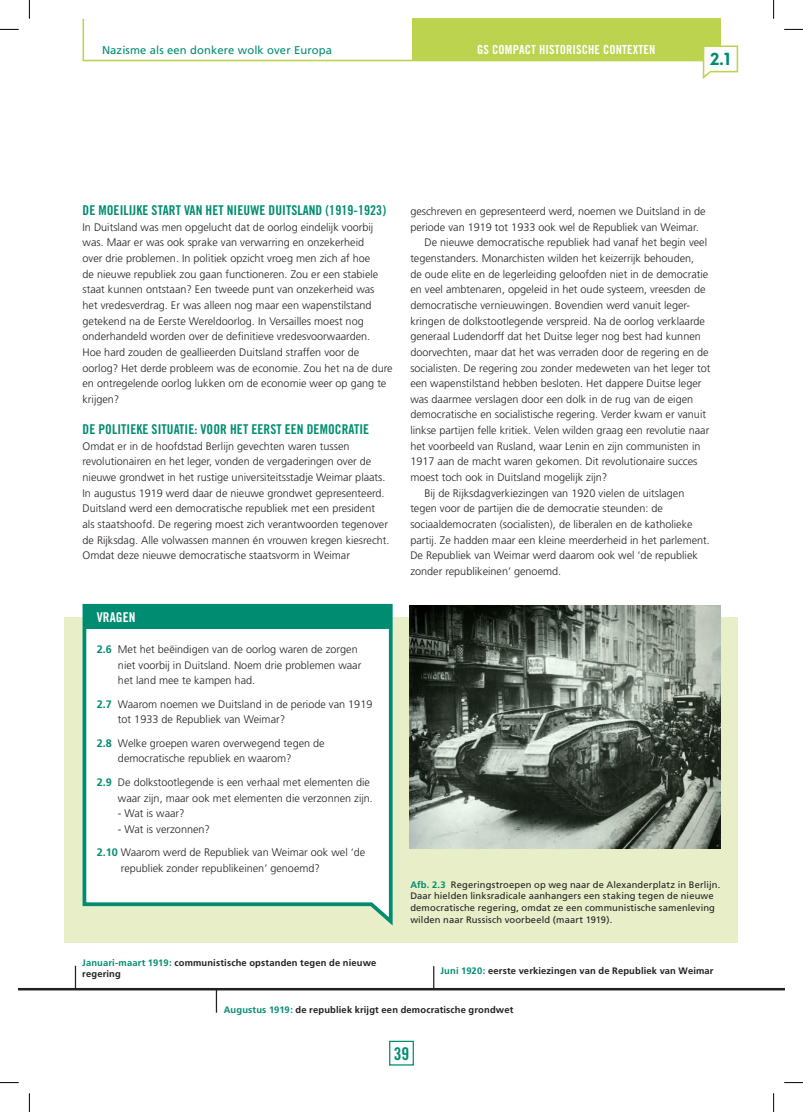
<style>
.page{position:relative;width:803px;height:1112px;background:#fff}
.page>*{position:absolute;margin:0;border:0;box-sizing:border-box;transform-origin:0 0}
.t1{font:17.5px "Trade Gothic LT Std Bd Cn 20";color:#008c71}
.t2{font:700 16.25px "Now";color:#008c71}
.t3{font:13.5px "Trade Gothic LT Std Bd Cn 20";letter-spacing:.005em;color:#008c71}
.t4{font:13.5px "Trade Gothic LT Std Bd Cn 20";letter-spacing:.01em;color:#fff}
.t5{font:12.5px "Trade Gothic LT Std Bd Cn 20";letter-spacing:.01em;color:#fff}
.t6{font:11.25px "Frutiger";letter-spacing:.01em;color:#008c71}
.t7{font:300 10.88px/15.6px "Frutiger";color:#231f20}
.t8{font:9.38px/11.8px "Frutiger";letter-spacing:.015em;color:#231f20}
.t9{font:700 9.38px/11.8px "Frutiger";letter-spacing:.015em;color:#231f20}
.s1{font-weight:700;color:#008c71}
.s2{color:#008c71}
</style>
<div class="page">
<div style="left:65px;top:617px;width:673px;height:325px;background:#e8efc8"></div>
<div style="left:412px;top:19px;width:308px;height:42px;background:#bcd350"></div>
<hr style="left:83px;top:60px;width:637px;height:1px;background:#bcd350">
<svg style="left:702px;top:45px;width:37px;height:34px"></svg>
<hr style="left:83px;top:19px;width:1px;height:41px;background:#bcd350">
<hr style="left:19px;top:987px;width:765px;height:3px;background:#231f20">
<svg style="left:82px;top:603px;width:311px;height:323px"></svg>
<div style="left:84px;top:604px;width:307px;height:24px;background:#008c71"></div>
<svg style="left:75px;top:965px;width:1px;height:22px"></svg>
<svg style="left:433px;top:966px;width:1px;height:22px"></svg>
<svg style="left:216px;top:990px;width:1px;height:22px"></svg>
<img style="left:409px;top:605px;width:311px;height:243px">
<div style="left:389px;top:1040px;width:25px;height:25px;border:1px solid #008c71"></div>
<svg style="left:0;top:29px;width:19px;height:1px"></svg>
<svg style="left:784px;top:29px;width:19px;height:1px"></svg>
<svg style="left:0;top:1082px;width:19px;height:1px"></svg>
<svg style="left:784px;top:1082px;width:19px;height:1px"></svg>
<svg style="left:29px;top:0;width:1px;height:19px"></svg>
<svg style="left:29px;top:1093px;width:1px;height:18px"></svg>
<svg style="left:773px;top:0;width:1px;height:19px"></svg>
<svg style="left:773px;top:1093px;width:1px;height:18px"></svg>
<p class="t6" style="left:102px;top:43px;width:232px">Nazisme als een donkere wolk over Europa</p>
<p class="t5" style="left:477px;top:42px;width:180px">GS COMPACT HISTORISCHE CONTEXTEN</p>
<h2 class="t2" style="left:710px;top:47px;width:22px">2.1</h2>
<p class="t3" style="left:83px;top:202px;width:305px">DE MOEILIJKE START VAN HET NIEUWE DUITSLAND (1919-1923)</p>
<p class="t7" style="left:83px;top:219px;width:312px">In Duitsland was men opgelucht dat de oorlog eindelijk voorbij was. Maar er was ook sprake van verwarring en onzekerheid<br>over drie problemen. In politiek opzicht vroeg men zich af hoe<br>de nieuwe republiek zou gaan functioneren. Zou er een stabiele staat kunnen ontstaan? Een tweede punt van onzekerheid was<br>het vredesverdrag. Er was alleen nog maar een wapenstilstand getekend na de Eerste Wereldoorlog. In Versailles moest nog onderhandeld worden over de definitieve vredesvoorwaarden.<br>Hoe hard zouden de geallieerden Duitsland straffen voor de oorlog? Het derde probleem was de economie. Zou het na de dure en ontregelende oorlog lukken om de economie weer op gang te krijgen?</p>
<p class="t3" style="left:83px;top:421px;width:288px">DE POLITIEKE SITUATIE: VOOR HET EERST EEN DEMOCRATIE</p>
<p class="t7" style="left:83px;top:438px;width:309px">Omdat er in de hoofdstad Berlijn gevechten waren tussen revolutionairen en het leger, vonden de vergaderingen over de nieuwe grondwet in het rustige universiteitsstadje Weimar plaats.<br>In augustus 1919 werd daar de nieuwe grondwet gepresenteerd.<br>Duitsland werd een democratische republiek met een president als staatshoofd. De regering moest zich verantwoorden tegenover de Rijksdag. Alle volwassen mannen én vrouwen kregen kiesrecht.<br>Omdat deze nieuwe democratische staatsvorm in Weimar</p>
<p class="t4" style="left:97px;top:608px;width:40px">VRAGEN</p>
<p class="t7" style="left:118px;top:641px;width:245px;text-indent:-21px"><span class="s1">2.6</span> Met het beëindigen van de oorlog waren de zorgen niet voorbij in Duitsland. Noem drie problemen waar het land mee te kampen had.</p>
<p class="t7" style="left:118px;top:696px;width:256px;text-indent:-21px"><span class="s1">2.7</span> Waarom noemen we Duitsland in de periode van 1919 tot 1933 de Republiek van Weimar?</p>
<p class="t7" style="left:118px;top:735px;width:208px;text-indent:-21px"><span class="s1">2.8</span> Welke groepen waren overwegend tegen de democratische republiek en waarom?</p>
<p class="t7" style="left:97px;top:774px;width:278px;text-align:right"><span class="s1">2.9</span> De dolkstootlegende is een verhaal met elementen die waar zijn, maar ook met elementen die verzonnen zijn.</p>
<p class="t7" style="left:118px;top:805px;width:68px">- Wat is waar?</p>
<p class="t7" style="left:97px;top:817px;width:270px;line-height:23.4px;text-indent:21px">- Wat is verzonnen?<br><span class="s1">2.10</span> Waarom werd de Republiek van Weimar ook wel ‘de</p>
<p class="t7" style="left:121px;top:860px;width:201px">republiek zonder republikeinen’ genoemd?</p>
<p class="t7" style="left:410px;top:203px;width:297px">geschreven en gepresenteerd werd, noemen we Duitsland in de</p>
<p class="t7" style="left:410px;top:219px;width:290px">periode van 1919 tot 1933 ook wel de Republiek van Weimar.</p>
<p class="t7" style="left:424px;top:235px;width:284px">De nieuwe democratische republiek had vanaf het begin veel</p>
<p class="t7" style="left:410px;top:250px;width:285px">tegenstanders. Monarchisten wilden het keizerrijk behouden,</p>
<p class="t7" style="left:410px;top:266px;width:299px">de oude elite en de legerleiding geloofden niet in de democratie</p>
<p class="t7" style="left:410px;top:282px;width:297px">en veel ambtenaren, opgeleid in het oude systeem, vreesden de</p>
<p class="t7" style="left:410px;top:297px;width:281px">democratische vernieuwingen. Bovendien werd vanuit leger-</p>
<p class="t7" style="left:410px;top:313px;width:296px">kringen de dolkstootlegende verspreid. Na de oorlog verklaarde</p>
<p class="t7" style="left:410px;top:328px;width:292px">generaal Ludendorff dat het Duitse leger nog best had kunnen</p>
<p class="t7" style="left:410px;top:344px;width:300px">doorvechten, maar dat het was verraden door de regering en de</p>
<p class="t7" style="left:410px;top:360px;width:302px">socialisten. De regering zou zonder medeweten van het leger tot</p>
<p class="t7" style="left:410px;top:375px;width:293px">een wapenstilstand hebben besloten. Het dappere Duitse leger</p>
<p class="t7" style="left:410px;top:391px;width:284px">was daarmee verslagen door een dolk in de rug van de eigen</p>
<p class="t7" style="left:410px;top:407px;width:297px">democratische en socialistische regering. Verder kwam er vanuit</p>
<p class="t7" style="left:410px;top:422px;width:300px">linkse partijen felle kritiek. Velen wilden graag een revolutie naar</p>
<p class="t7" style="left:410px;top:438px;width:292px">het voorbeeld van Rusland, waar Lenin en zijn communisten in</p>
<p class="t7" style="left:410px;top:453px;width:289px">1917 aan de macht waren gekomen. Dit revolutionaire succes</p>
<p class="t7" style="left:410px;top:469px;width:198px">moest toch ook in Duitsland mogelijk zijn?</p>
<p class="t7" style="left:424px;top:485px;width:261px">Bij de Rijksdagverkiezingen van 1920 vielen de uitslagen</p>
<p class="t7" style="left:410px;top:500px;width:254px">tegen voor de partijen die de democratie steunden: de</p>
<p class="t7" style="left:410px;top:516px;width:284px">sociaaldemocraten (socialisten), de liberalen en de katholieke</p>
<p class="t7" style="left:410px;top:532px;width:301px">partij. Ze hadden maar een kleine meerderheid in het parlement.</p>
<p class="t7" style="left:410px;top:547px;width:289px">De Republiek van Weimar werd daarom ook wel ‘de republiek</p>
<p class="t7" style="left:410px;top:563px;width:152px">zonder republikeinen’ genoemd.</p>
<p class="t8" style="left:410px;top:878px;width:311px"><span class="s1">Afb. 2.3</span> Regeringstroepen op weg naar de Alexanderplatz in Berlijn.<br>Daar hielden linksradicale aanhangers een staking tegen de nieuwe democratische regering, omdat ze een communistische samenleving wilden naar Russisch voorbeeld (maart 1919).</p>
<p class="t9" style="left:82px;top:956px;width:296px"><span class="s2">Januari-maart 1919:</span>communistische opstanden tegen de nieuwe regering</p>
<p class="t9" style="left:440px;top:964px;width:275px"><span class="s2">Juni 1920:</span>eerste verkiezingen van de Republiek van Weimar</p>
<p class="t9" style="left:224px;top:1003px;width:291px"><span class="s2">Augustus 1919:</span>de republiek krijgt een democratische grondwet</p>
<h1 class="t1" style="left:394px;top:1042px;width:17px">39</h1>
</div>
